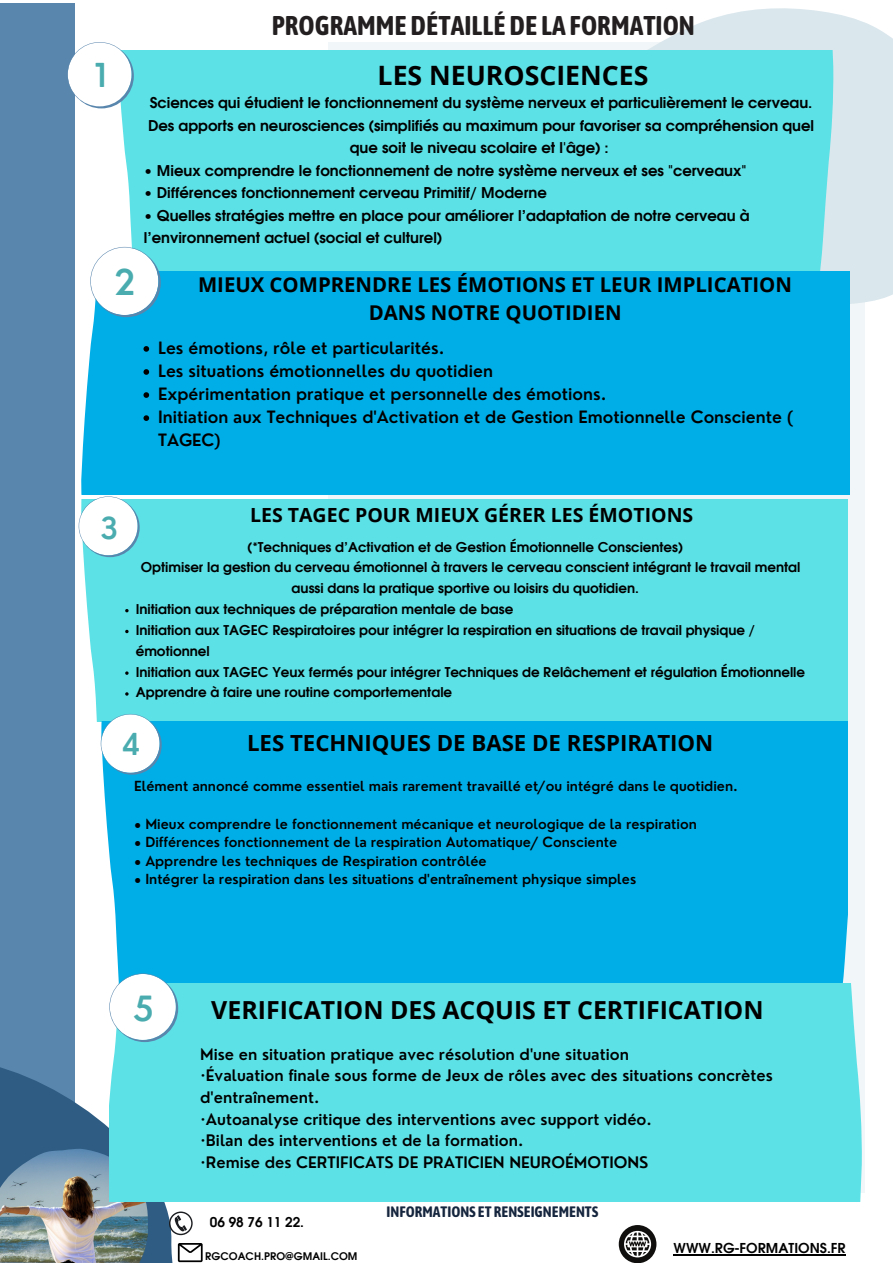
<style>
.page{position:relative;width:893px;height:1263px;background:#fff}
.page>*{position:absolute;margin:0;border:0;box-sizing:border-box;transform-origin:0 0}
.t1{font:600 34.58px "Nourd";color:#4bacaf}
.t2{font:600 33.9px "Nourd";color:#4bacaf}
.t3{font:600 32.17px "Nourd";color:#4bacaf}
.t4{font:600 29.55px "Nourd";color:#4bacaf}
.t5{font:600 29.47px "Nourd";color:#4bacaf}
.t6{font:700 27px "Asap Condensed";color:#231f20}
.t7{font:700 26.7px "Open Sans";color:#000}
.t8{font:700 24.9px "Open Sans";color:#000}
.t9{font:700 22.2px "Open Sans";color:#000}
.t10{font:700 20.4px/28.1px "Open Sans";color:#000;text-align:center}
.t11{font:700 19.5px "Open Sans";color:#000}
.t12{font:600 16.58px/23.1px "Nourd";color:#000}
.t13{font:600 15.52px/21.7px "Nourd";color:#000}
.t14{font:700 15.08px "Asap Condensed";color:#15253d}
.t15{font:700 14.85px/22.5px "Evolventa";color:#000;text-align:center}
.t16{font:700 13.65px "Evolventa";color:#000}
.t17{font:600 13.58px "Nourd";color:#000}
.t18{font:700 13.5px/20.9px "Evolventa";color:#000}
.t19{font:700 10.5px "Evolventa";color:#000}
</style>
<div class="page">
<div style="left:329px;top:42px;width:536px;height:1150px;background:#f1f6f8"></div>
<div style="left:0;top:4px;width:75px;height:1248px;background:#5986ad"></div>
<svg style="left:648px;top:8px;width:245px;height:314px;background:#ddeaef"></svg>
<div style="left:121px;top:50px;width:712px;height:222px;background:#5ce1e6"></div>
<svg style="left:67px;top:42px;width:67px;height:66px"></svg>
<div style="left:81px;top:272px;width:768px;height:222px;background:#00aee7"></div>
<svg style="left:143px;top:346px;width:6px;height:6px"></svg>
<svg style="left:143px;top:369px;width:6px;height:6px"></svg>
<svg style="left:143px;top:392px;width:6px;height:6px"></svg>
<svg style="left:143px;top:415px;width:6px;height:6px"></svg>
<svg style="left:90px;top:247px;width:71px;height:70px"></svg>
<div style="left:83px;top:499px;width:764px;height:222px;background:#5ce1e6"></div>
<svg style="left:79px;top:496px;width:61px;height:61px"></svg>
<div style="left:103px;top:721px;width:744px;height:263px;background:#00aee7"></div>
<svg style="left:101px;top:714px;width:61px;height:61px"></svg>
<div style="left:113px;top:984px;width:749px;height:217px;background:#5ce1e6"></div>
<svg style="left:109px;top:973px;width:69px;height:69px"></svg>
<img style="left:0;top:1058px;width:203px;height:205px">
<svg style="left:619px;top:1225px;width:37px;height:38px"></svg>
<hr style="left:673px;top:1254px;width:173px;height:1px;background:#000">
<svg style="left:125px;top:609px;width:4px;height:3px"></svg>
<svg style="left:125px;top:630px;width:4px;height:3px"></svg>
<svg style="left:125px;top:671px;width:4px;height:4px"></svg>
<svg style="left:125px;top:692px;width:4px;height:4px"></svg>
<p class="t6" style="left:272px;top:10px;width:424px">PROGRAMME DÉTAILLÉ DE LA FORMATION</p>
<p class="t3" style="left:94px;top:55px;width:14px">1</p>
<p class="t7" style="left:378px;top:56px;width:272px">LES NEUROSCIENCES</p>
<p class="t1" style="left:114px;top:260px;width:23px">2</p>
<p class="t15" style="left:150px;top:93px;width:664px">Sciences qui étudient le fonctionnement du système nerveux et particulièrement le cerveau.</p>
<p class="t15" style="left:148px;top:115px;width:667px">Des apports en neurosciences (simplifiés au maximum pour favoriser sa compréhension quel que soit le niveau scolaire et l'âge) :</p>
<p class="t15" style="left:144px;top:160px;width:604px">• Mieux comprendre le fonctionnement de notre système nerveux et ses "cerveaux"</p>
<p class="t15" style="left:144px;top:183px;width:404px">• Différences fonctionnement cerveau Primitif/ Moderne</p>
<p class="t15" style="left:144px;top:205px;width:607px;text-align:left">• Quelles stratégies mettre en place pour améliorer l’adaptation de notre cerveau à l’environnement actuel (social et culturel)</p>
<p class="t10" style="left:198px;top:270px;width:595px">MIEUX COMPRENDRE LES ÉMOTIONS ET LEUR IMPLICATION<br>DANS NOTRE QUOTIDIEN</p>
<p class="t12" style="left:158px;top:336px;width:288px">Les émotions, rôle et particularités.</p>
<p class="t12" style="left:158px;top:359px;width:336px">Les situations émotionnelles du quotidien</p>
<p class="t12" style="left:158px;top:382px;width:450px">Expérimentation pratique et personnelle des émotions.</p>
<p class="t12" style="left:158px;top:405px;width:636px">Initiation aux Techniques d'Activation et de Gestion Emotionnelle Consciente (<br>TAGEC)</p>
<p class="t5" style="left:100px;top:510px;width:20px">3</p>
<p class="t11" style="left:250px;top:501px;width:444px">LES TAGEC POUR MIEUX GÉRER LES ÉMOTIONS</p>
<p class="t18" style="left:247px;top:537px;width:437px">(*Techniques d’Activation et de Gestion Émotionnelle Conscientes)</p>
<p class="t18" style="left:292px;top:558px;width:510px;text-indent:-151px">Optimiser la gestion du cerveau émotionnel à travers le cerveau conscient intégrant le travail mental aussi dans la pratique sportive ou loisirs du quotidien.</p>
<p class="t18" style="left:136px;top:599px;width:379px">Initiation aux techniques de préparation mentale de base</p>
<p class="t18" style="left:136px;top:620px;width:621px">Initiation aux TAGEC Respiratoires pour intégrer la respiration en situations de travail physique / émotionnel</p>
<p class="t18" style="left:136px;top:662px;width:671px">Initiation aux TAGEC Yeux fermés pour intégrer Techniques de Relâchement et régulation Émotionnelle</p>
<p class="t18" style="left:136px;top:683px;width:318px">Apprendre à faire une routine comportementale</p>
<p class="t4" style="left:122px;top:726px;width:20px">4</p>
<p class="t9" style="left:247px;top:727px;width:468px">LES TECHNIQUES DE BASE DE RESPIRATION</p>
<p class="t17" style="left:134px;top:778px;width:605px">Elément annoncé comme essentiel mais rarement travaillé et/ou intégré dans le quotidien.</p>
<p class="t17" style="left:134px;top:815px;width:564px">• Mieux comprendre le fonctionnement mécanique et neurologique de la respiration</p>
<p class="t17" style="left:134px;top:833px;width:485px">• Différences fonctionnement de la respiration Automatique/ Consciente</p>
<p class="t17" style="left:134px;top:852px;width:354px">• Apprendre les techniques de Respiration contrôlée</p>
<p class="t17" style="left:134px;top:871px;width:504px">• Intégrer la respiration dans les situations d'entraînement physique simples</p>
<p class="t2" style="left:133px;top:986px;width:23px">5</p>
<p class="t8" style="left:211px;top:993px;width:554px">VERIFICATION DES ACQUIS ET CERTIFICATION</p>
<p class="t13" style="left:200px;top:1043px;width:430px">Mise en situation pratique avec résolution d'une situation</p>
<p class="t13" style="left:200px;top:1065px;width:574px">·Évaluation finale sous forme de Jeux de rôles avec des situations concrètes d'entraînement.</p>
<p class="t13" style="left:200px;top:1108px;width:453px">·Autoanalyse critique des interventions avec support vidéo.</p>
<p class="t13" style="left:200px;top:1130px;width:325px">·Bilan des interventions et de la formation.</p>
<p class="t13" style="left:200px;top:1151px;width:450px">·Remise des CERTIFICATS DE PRATICIEN NEUROÉMOTIONS</p>
<p class="t18" style="left:210px;top:1212px;width:96px">06 98 76 11 22.</p>
<p class="t19" style="left:205px;top:1251px;width:154px">RGCOACH.PRO@GMAIL.COM</p>
<p class="t14" style="left:386px;top:1202px;width:213px">INFORMATIONS ET RENSEIGNEMENTS</p>
<p class="t16" style="left:673px;top:1242px;width:174px">WWW.RG-FORMATIONS.FR</p>
</div>
